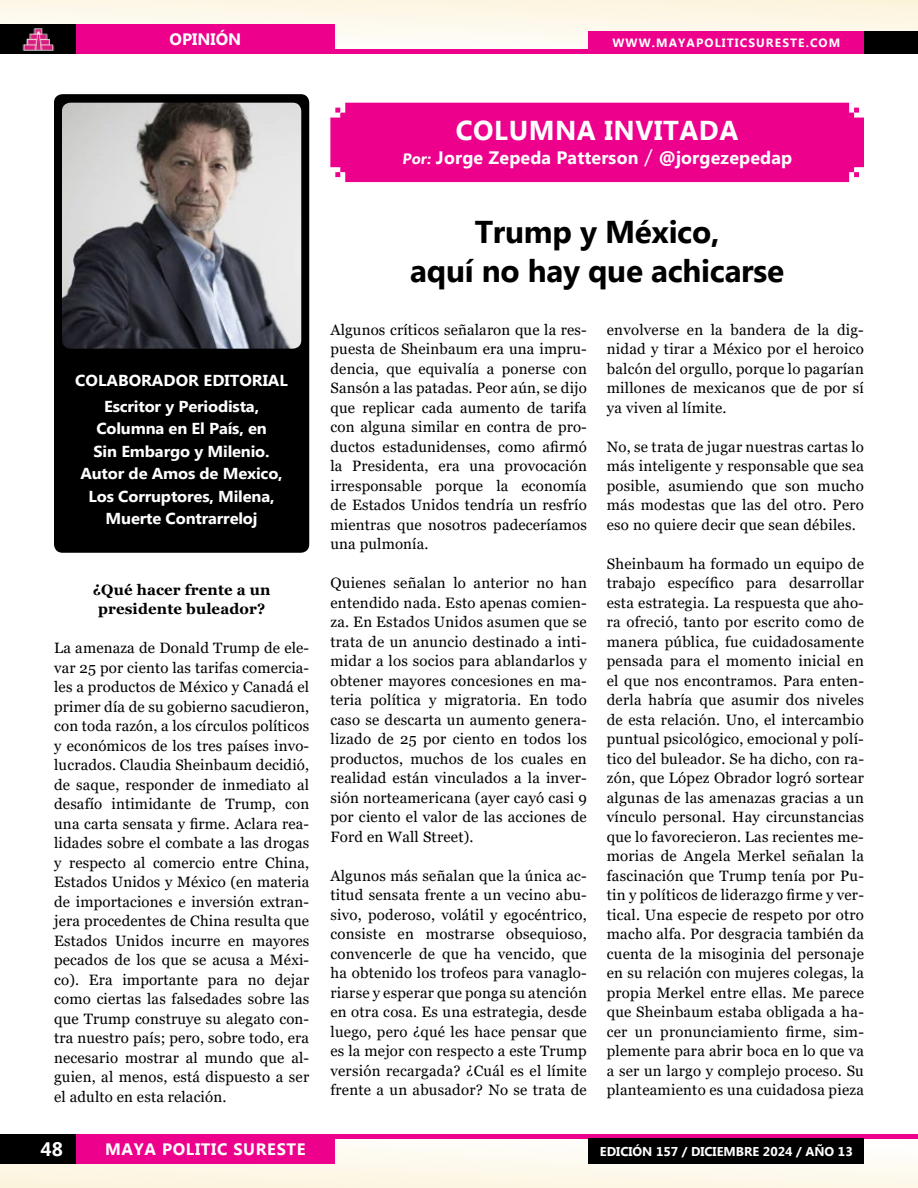
<style>
.page{position:relative;width:918px;height:1188px;background:#fff}
.page>*{position:absolute;margin:0;border:0;box-sizing:border-box;transform-origin:0 0}
.t1{font:700 31.5px/39px "Myanmar Text";letter-spacing:-.01em;color:#000;text-align:center}
.t2{font:700 27.3px "Myanmar Text";letter-spacing:.02em;color:#fff}
.t3{font:700 19.5px "Myanmar Text";color:#fff}
.t4{font:700 18px "Myanmar Text";letter-spacing:.01em;color:#fff}
.t5{font:700 16.5px "Myanmar Text";letter-spacing:.04em;color:#fff}
.t6{font:700 16.5px "Myanmar Text";color:#fff}
.t7{font:700 15.9px/22.5px "Myanmar Text";letter-spacing:-.01em;color:#fff;text-align:center;scale:1.04 1}
.t8{font:15px/19.5px "Georgia";letter-spacing:.015em;color:#000;text-align:justify}
.t9{font:700 15px/19.5px "Georgia";letter-spacing:.01em;color:#000;text-align:center}
.t10{font:700 12.75px "Myanmar Text";color:#fff}
.t11{font:700 12px "Myanmar Text";letter-spacing:.09em;color:#fff}
.s1{font-size:15px}
.s2{font-weight:400;font-size:21px}
</style>
<div class="page">
<svg style="left:0;top:1138px;width:918px;height:50px;fill:#fdf8ea"></svg>
<div style="left:0;top:1134px;width:76px;height:30px;background:#000"></div>
<div style="left:76px;top:1134px;width:259px;height:30px;background:#ec008c"></div>
<hr style="left:332px;top:1134px;width:586px;height:4px;background:#ec008c">
<div style="left:589px;top:1138px;width:275px;height:26px;background:#000"></div>
<svg style="left:0;top:0;width:917px;height:50px;fill:#fdf7e9"></svg>
<hr style="left:330px;top:50px;width:264px;height:4px;background:#ec008c">
<div style="left:0;top:24px;width:76px;height:30px;background:#000"></div>
<img style="left:22px;top:28px;width:33px;height:23px">
<div style="left:864px;top:32px;width:54px;height:22px;background:#000"></div>
<div style="left:76px;top:24px;width:259px;height:30px;background:#ec008c"></div>
<div style="left:589px;top:32px;width:275px;height:22px;background:#ec008c"></div>
<hr style="left:917px;top:0;width:1px;height:54px;background:#fcf3da">
<div style="left:54px;top:94px;width:255px;height:459px;background:#000;border-radius:9px"></div>
<img style="left:62px;top:103px;width:239px;height:246px">
<div style="left:330px;top:103px;width:534px;height:79px;background:#ec008c"></div>
<p class="t6" style="left:170px;top:30px;width:73px">OPINIÓN</p>
<p class="t11" style="left:612px;top:36px;width:229px">WWW.MAYAPOLITICSURESTE.COM</p>
<h2 class="t2" style="left:456px;top:115px;width:284px">COLUMNA INVITADA</h2>
<p class="t4" style="left:402px;top:147px;width:392px"><span class="s1">Por:</span> Jorge Zepeda Patterson <span class="s2">/</span> @jorgezepedap</p>
<p class="t7" style="left:75px;top:368px;width:206px;line-height:25.5px">COLABORADOR EDITORIAL<br>Escritor y Periodista,</p>
<p class="t7" style="left:80px;top:417px;width:196px">Columna en El País, en<br>Sin Embargo y Milenio.<br>Autor de Amos de Mexico,<br>Los Corruptores, Milena,<br>Muerte Contrarreloj</p>
<p class="t9" style="left:93px;top:580px;width:179px">¿Qué hacer frente a un presidente buleador?</p>
<p class="t8" style="left:54px;top:639px;width:257px">La amenaza de Donald Trump de ele&shy;var 25 por ciento las tarifas comercia&shy;les a productos de México y Canadá el primer día de su gobierno sacudieron, con toda razón, a los círculos políticos y económicos de los tres países invo&shy;lucrados. Claudia Sheinbaum decidió, de saque, responder de inmediato al desafío intimidante de Trump, con una carta sensata y firme. Aclara rea&shy;lidades sobre el combate a las drogas y respecto al comercio entre China, Estados Unidos y México (en materia de importaciones e inversión extran&shy;jera procedentes de China resulta que Estados Unidos incurre en mayores pecados de los que se acusa a Méxi&shy;co). Era importante para no dejar como ciertas las falsedades sobre las que Trump construye su alegato con&shy;tra nuestro país; pero, sobre todo, era necesario mostrar al mundo que al&shy;guien, al menos, está dispuesto a ser el adulto en esta relación.</p>
<h1 class="t1" style="left:410px;top:213px;width:375px">Trump y México,<br>aquí no hay que achicarse</h1>
<p class="t8" style="left:331px;top:320px;width:258px">Algunos críticos señalaron que la res&shy;puesta de Sheinbaum era una impru&shy;dencia, que equivalía a ponerse con Sansón a las patadas. Peor aún, se dijo que replicar cada aumento de tarifa con alguna similar en contra de pro&shy;ductos estadunidenses, como afirmó la Presidenta, era una provocación irresponsable porque la economía de Estados Unidos tendría un resfrío mientras que nosotros padeceríamos una pulmonía.</p>
<p class="t8" style="left:331px;top:574px;width:258px">Quienes señalan lo anterior no han entendido nada. Esto apenas comien&shy;za. En Estados Unidos asumen que se trata de un anuncio destinado a inti&shy;midar a los socios para ablandarlos y obtener mayores concesiones en ma&shy;teria política y migratoria. En todo caso se descarta un aumento genera&shy;lizado de 25 por ciento en todos los productos, muchos de los cuales en realidad están vinculados a la inver&shy;sión norteamericana (ayer cayó casi 9 por ciento el valor de las acciones de Ford en Wall Street).</p>
<p class="t8" style="left:331px;top:866px;width:258px">Algunos más señalan que la única ac&shy;titud sensata frente a un vecino abu&shy;sivo, poderoso, volátil y egocéntrico, consiste en mostrarse obsequioso, convencerle de que ha vencido, que ha obtenido los trofeos para vanaglo&shy;riarse y esperar que ponga su atención en otra cosa. Es una estrategia, desde luego, pero ¿qué les hace pensar que es la mejor con respecto a este Trump versión recargada? ¿Cuál es el límite frente a un abusador? No se trata de</p>
<p class="t8" style="left:607px;top:320px;width:259px">envolverse en la bandera de la dig&shy;nidad y tirar a México por el heroico balcón del orgullo, porque lo pagarían millones de mexicanos que de por sí ya viven al límite.</p>
<p class="t8" style="left:607px;top:437px;width:259px">No, se trata de jugar nuestras cartas lo más inteligente y responsable que sea posible, asumiendo que son mucho más modestas que las del otro. Pero eso no quiere decir que sean débiles.</p>
<p class="t8" style="left:607px;top:554px;width:259px">Sheinbaum ha formado un equipo de trabajo específico para desarrollar esta estrategia. La respuesta que aho&shy;ra ofreció, tanto por escrito como de manera pública, fue cuidadosamente pensada para el momento inicial en el que nos encontramos. Para enten&shy;derla habría que asumir dos niveles de esta relación. Uno, el intercambio puntual psicológico, emocional y polí&shy;tico del buleador. Se ha dicho, con ra&shy;zón, que López Obrador logró sortear algunas de las amenazas gracias a un vínculo personal. Hay circunstancias que lo favorecieron. Las recientes me&shy;morias de Angela Merkel señalan la fascinación que Trump tenía por Pu&shy;tin y políticos de liderazgo firme y ver&shy;tical. Una especie de respeto por otro macho alfa. Por desgracia también da cuenta de la misoginia del personaje en su relación con mujeres colegas, la propia Merkel entre ellas. Me parece que Sheinbaum estaba obligada a ha&shy;cer un pronunciamiento firme, sim&shy;plemente para abrir boca en lo que va a ser un largo y complejo proceso. Su planteamiento es una cuidadosa pieza</p>
<h3 class="t3" style="left:41px;top:1138px;width:24px">48</h3>
<p class="t5" style="left:105px;top:1140px;width:202px">MAYA POLITIC SURESTE</p>
<p class="t10" style="left:600px;top:1144px;width:254px">EDICIÓN 157 / DICIEMBRE 2024 / AÑO 13</p>
</div>
